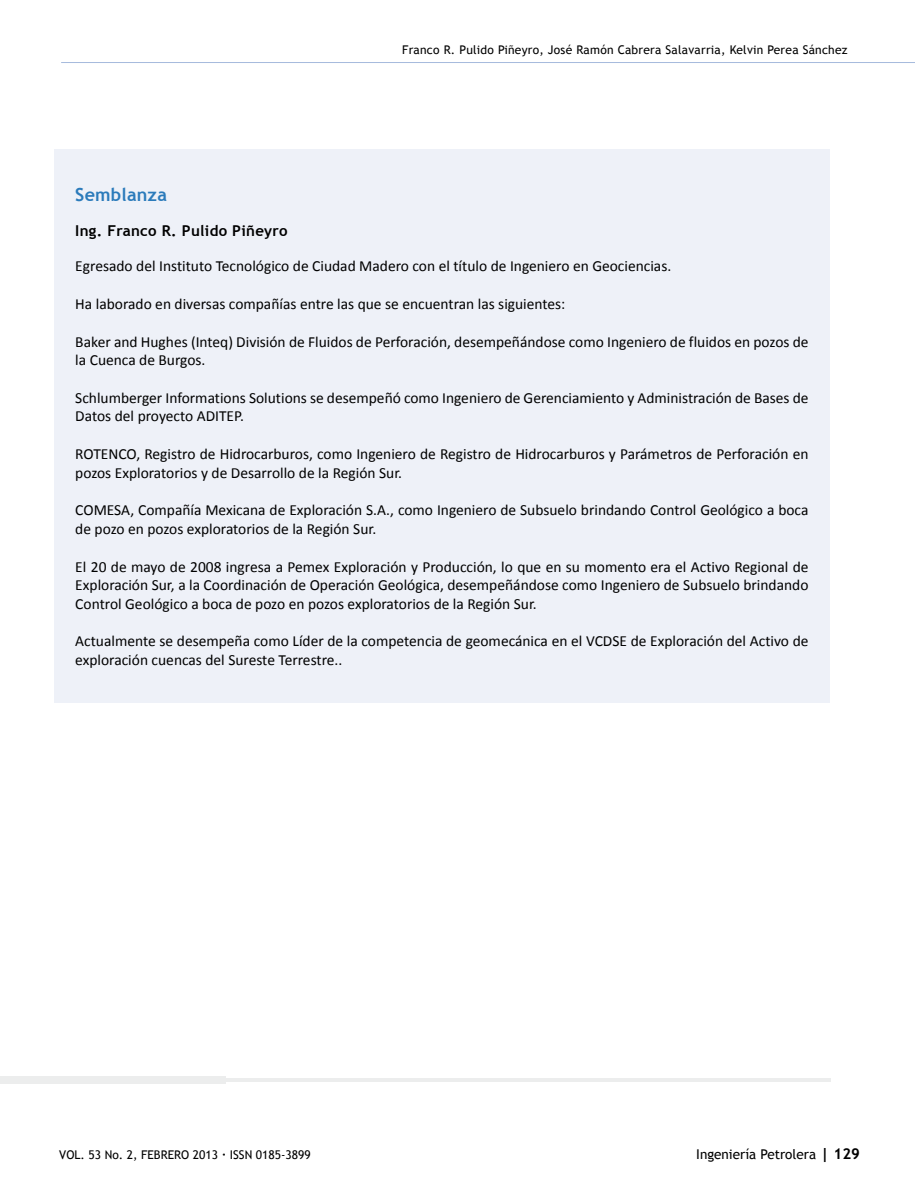
<style>
.page{position:relative;width:915px;height:1191px;background:#fff}
.page>*{position:absolute;margin:0;border:0;box-sizing:border-box;transform-origin:0 0}
.t1{font:700 18px "Trebuchet MS";letter-spacing:.01em;color:#2b7bbb}
.t2{font:15.45px/18.6px "Calibri";color:#000}
.t3{font:700 15px "Trebuchet MS";letter-spacing:.02em;color:#000}
.t4{font:13.5px "Trebuchet MS";color:#000}
.t5{font:12px "Trebuchet MS";letter-spacing:.02em;color:#000}
.t6{font:12px "Trebuchet MS";color:#000}
.s1{font-weight:700}
.s2{font-weight:700;font-size:15px}
</style>
<div class="page">
<hr style="left:61px;top:62px;width:853px;height:1px;background:#a5badd">
<div style="left:54px;top:149px;width:775px;height:553px;background:#eef1f8"></div>
<div style="left:0;top:1076px;width:225px;height:8px;background:#eceded"></div>
<hr style="left:0;top:1078px;width:830px;height:3px;background:#eceded">
<p class="t5" style="left:402px;top:43px;width:447px">Franco R. Pulido Piñeyro, José Ramón Cabrera Salavarria, Kelvin Perea Sánchez</p>
<p class="t1" style="left:75px;top:183px;width:93px">Semblanza</p>
<p class="t3" style="left:75px;top:221px;width:214px">Ing. Franco R. Pulido Piñeyro</p>
<p class="t2" style="left:75px;top:256px;width:597px">Egresado del Instituto Tecnológico de Ciudad Madero con el título de Ingeniero en Geociencias.</p>
<p class="t2" style="left:75px;top:294px;width:491px">Ha laborado en diversas compañías entre las que se encuentran las siguientes:</p>
<p class="t2" style="left:75px;top:331px;width:734px">Baker and Hughes (Inteq) División de Fluidos de Perforación, desempeñándose como Ingeniero de fluidos en pozos de la Cuenca de Burgos.</p>
<p class="t2" style="left:75px;top:388px;width:734px">Schlumberger Informations Solutions se desempeñó como Ingeniero de Gerenciamiento y Administración de Bases de<br>Datos del proyecto ADITEP.</p>
<p class="t2" style="left:75px;top:444px;width:734px">ROTENCO, Registro de Hidrocarburos, como Ingeniero de Registro de Hidrocarburos y Parámetros de Perforación en pozos Exploratorios y de Desarrollo de la Región Sur.</p>
<p class="t2" style="left:75px;top:500px;width:734px">COMESA, Compañía Mexicana de Exploración S.A., como Ingeniero de Subsuelo brindando Control Geológico a boca de pozo en pozos exploratorios de la Región Sur.</p>
<p class="t2" style="left:75px;top:556px;width:734px;text-align:justify">El 20 de mayo de 2008 ingresa a Pemex Exploración y Producción, lo que en su momento era el Activo Regional de Exploración Sur, a la Coordinación de Operación Geológica, desempeñándose como Ingeniero de Subsuelo brindando Control Geológico a boca de pozo en pozos exploratorios de la Región Sur.</p>
<p class="t2" style="left:75px;top:631px;width:734px">Actualmente se desempeña como Líder de la competencia de geomecánica en el VCDSE de Exploración del Activo de exploración cuencas del Sureste Terrestre..</p>
<p class="t6" style="left:59px;top:1147px;width:253px">VOL. 53 No. 2, FEBRERO 2013 <span class="s1">·</span> ISSN 0185-3899</p>
<p class="t4" style="left:696px;top:1146px;width:165px">Ingeniería Petrolera <span class="s2">| 129</span></p>
</div>
